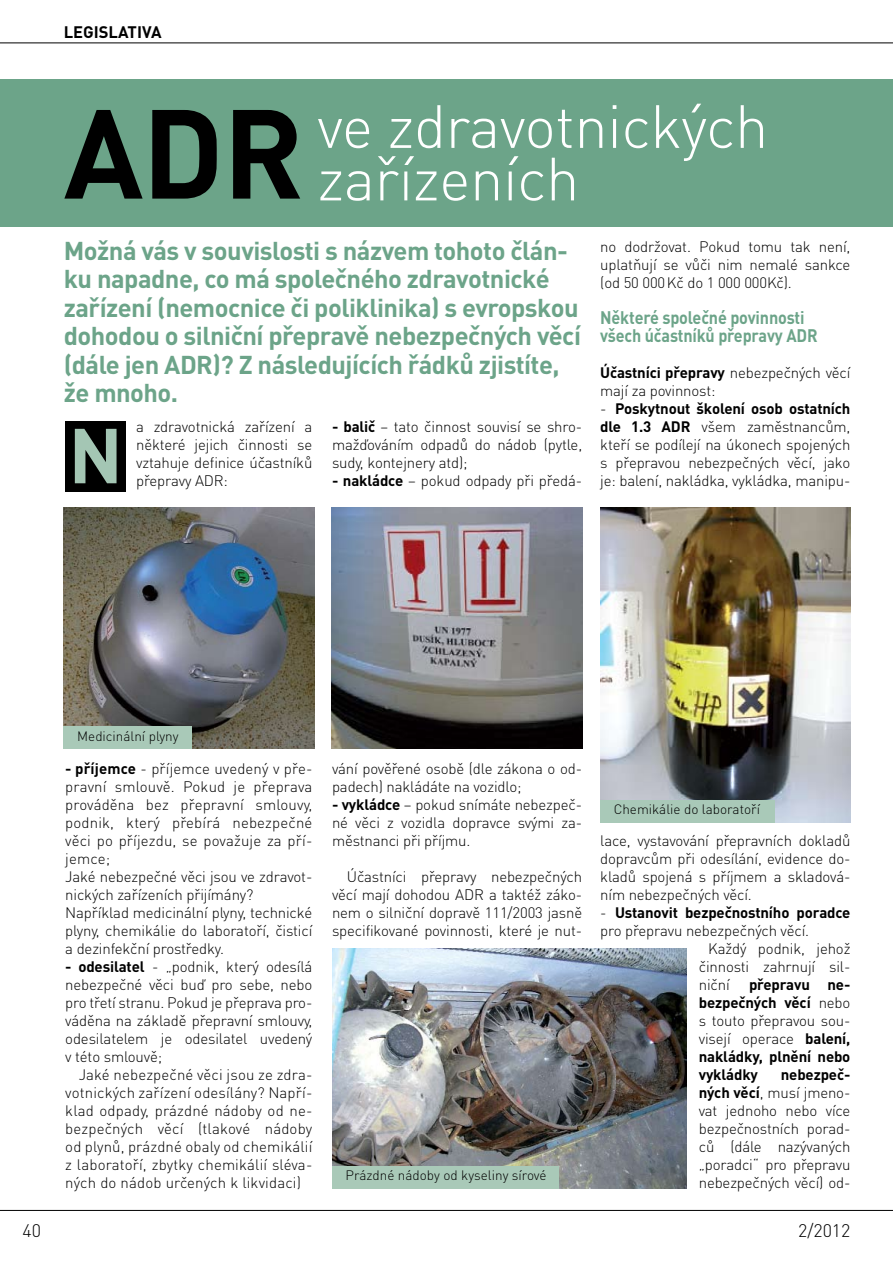
<style>
.page{position:relative;width:893px;height:1263px;background:#fff}
.page>*{position:absolute;margin:0;border:0;box-sizing:border-box;transform-origin:0 0}
.t1{font:700 124.5px "DIN Pro";color:#000}
.t2{font:700 76.5px "DIN Pro";color:#a4c6b4}
.t3{font:300 60px/52.5px "DIN Pro";letter-spacing:-.01em;color:#fff}
.t4{font:700 25.5px/28.5px "DIN Pro";letter-spacing:-.02em;color:#6ca489}
.t5{font:700 18px/18px "DIN Pro";letter-spacing:-.01em;color:#6ca489;scale:.9 1}
.t6{font:300 18px "DIN Pro";color:#000}
.t7{font:700 16.5px "DIN Pro";color:#000}
.t8{font:300 15px/18px "DIN Pro";letter-spacing:-.01em;color:#000;text-align:justify}
.t9{font:700 15px/18px "DIN Pro";letter-spacing:-.01em;color:#000;text-align:justify}
.t10{font:300 13.5px "DIN Pro";color:#000}
.s1{font-weight:700}
.s2{font-weight:300}
</style>
<div class="page">
<hr style="left:0;top:1210px;width:893px;height:1px;background:#000">
<hr style="left:0;top:43px;width:893px;height:1px;background:#000">
<div style="left:0;top:79px;width:893px;height:147px;background:#6ca489"></div>
<div style="left:66px;top:421px;width:60px;height:70px;background:#000"></div>
<img style="left:64px;top:507px;width:250px;height:241px">
<img style="left:332px;top:507px;width:250px;height:241px">
<div style="left:64px;top:726px;width:128px;height:22px;background:#a9c9b8"></div>
<img style="left:600px;top:507px;width:250px;height:315px">
<div style="left:600px;top:800px;width:174px;height:22px;background:#a9c9b8"></div>
<img style="left:332px;top:948px;width:354px;height:240px">
<div style="left:332px;top:1166px;width:227px;height:22px;background:#a9c9b8"></div>
<p class="t7" style="left:64px;top:21px;width:99px">LEGISLATIVA</p>
<h1 class="t1" style="left:64px;top:69px;width:242px">ADR</h1>
<h3 class="t3" style="left:317px;top:98px;width:453px">ve zdravotnických zařízeních</h3>
<p class="t4" style="left:64px;top:235px;width:519px">Možná vás v souvislosti s názvem tohoto člán&shy;ku napadne, co má společného zdravotnické zařízení (nemocnice či poliklinika) s evropskou dohodou o silniční přepravě nebezpečných věcí (dále jen ADR)? Z následujících řádků zjistíte, že mnoho.</p>
<h2 class="t2" style="left:68px;top:404px;width:56px">N</h2>
<p class="t8" style="left:136px;top:417px;width:178px">a zdravotnická zařízení a některé jejich činnosti se vztahuje definice účastníků přepravy ADR:</p>
<p class="t8" style="left:332px;top:417px;width:252px"><span class="s1">- balič</span> – tato činnost souvisí se shro&shy;mažďováním odpadů do nádob (pytle, sudy, kontejnery atd);</p>
<p class="t8" style="left:332px;top:471px;width:252px"><span class="s1">- nakládce</span> – pokud odpady při předá-</p>
<p class="t8" style="left:600px;top:237px;width:252px">no dodržovat. Pokud tomu tak není, uplatňují se vůči nim nemalé sankce (od 50 000Kč do 1 000 000Kč).</p>
<p class="t5" style="left:600px;top:308px;width:243px">Některé společné povinnosti všech účastníků přepravy ADR</p>
<p class="t8" style="left:600px;top:363px;width:252px"><span class="s1">Účastníci přepravy</span> nebezpečných věcí mají za povinnost:</p>
<p class="t8" style="left:600px;top:399px;width:252px">- <span class="s1">Poskytnout školení osob ostatních dle 1.3 ADR</span> všem zaměstnancům, kteří se podílejí na úkonech spojených s přepravou nebezpečných věcí, jako je: balení, nakládka, vykládka, manipu-</p>
<p class="t10" style="left:77px;top:726px;width:103px">Medicinální plyny</p>
<p class="t8" style="left:65px;top:759px;width:249px;text-align:left"><span class="s1">- příjemce</span> - příjemce uvedený v pře&shy;pravní smlouvě. Pokud je přeprava prováděna bez přepravní smlouvy, podnik, který přebírá nebezpečné věci po příjezdu, se považuje za pří&shy;jemce;<br>Jaké nebezpečné věci jsou ve zdravot&shy;nických zařízeních přijímány?<br>Například medicinální plyny, technické plyny, chemikálie do laboratoří, čisticí a dezinfekční prostředky.</p>
<p class="t8" style="left:65px;top:957px;width:249px"><span class="s1">- odesilatel</span> - „podnik, který odesílá nebezpečné věci buď pro sebe, nebo pro třetí stranu. Pokud je přeprava pro&shy;váděna na základě přepravní smlouvy, odesilatelem je odesilatel uvedený v této smlouvě;</p>
<p class="t8" style="left:65px;top:1065px;width:249px;text-indent:13px">Jaké nebezpečné věci jsou ze zdra&shy;votnických zařízení odesílány? Napří&shy;klad odpady, prázdné nádoby od ne&shy;bezpečných věcí (tlakové nádoby od plynů, prázdné obaly od chemikálií z laboratoří, zbytky chemikálií sléva&shy;ných do nádob určených k likvidaci)</p>
<p class="t8" style="left:332px;top:759px;width:252px">vání pověřené osobě (dle zákona o od&shy;padech) nakládáte na vozidlo;</p>
<p class="t8" style="left:332px;top:795px;width:252px"><span class="s1">- vykládce</span> – pokud snímáte nebezpeč&shy;né věci z vozidla dopravce svými za&shy;městnanci při příjmu.</p>
<p class="t8" style="left:332px;top:867px;width:252px;text-indent:15px">Účastníci přepravy nebezpečných věcí mají dohodou ADR a taktéž záko&shy;nem o silniční dopravě 111/2003 jasně specifikované povinnosti, které je nut-</p>
<p class="t10" style="left:345px;top:1166px;width:203px">Prázdné nádoby od kyseliny sírové</p>
<p class="t10" style="left:614px;top:800px;width:148px">Chemikálie do laboratoří</p>
<p class="t8" style="left:600px;top:831px;width:252px">lace, vystavování přepravních dokladů dopravcům při odesílání, evidence do&shy;kladů spojená s příjmem a skladová&shy;ním nebezpečných věcí.</p>
<p class="t9" style="left:600px;top:903px;width:252px"><span class="s2">-</span> Ustanovit bezpečnostního poradce</p>
<p class="t8" style="left:600px;top:921px;width:210px">pro přepravu nebezpečných věcí.</p>
<p class="t8" style="left:708px;top:939px;width:144px">Každý podnik, jehož</p>
<p class="t8" style="left:699px;top:957px;width:153px">činnosti zahrnují sil-</p>
<p class="t8" style="left:699px;top:975px;width:32px">niční</p>
<p class="t9" style="left:699px;top:975px;width:153px;text-indent:50px">přepravu ne&shy;bezpečných věcí <span class="s2">nebo s touto přepravou sou&shy;visejí operace</span> balení, nakládky, plnění nebo vykládky</p>
<p class="t8" style="left:699px;top:1065px;width:153px;text-indent:82px"><span class="s1">nebezpeč&shy;ných věcí</span>, musí jmeno&shy;vat jednoho nebo více bezpečnostních porad&shy;ců (dále nazývaných „poradci“ pro přepravu nebezpečných věcí) od-</p>
<p class="t6" style="left:23px;top:1219px;width:20px">40</p>
<p class="t6" style="left:798px;top:1219px;width:54px">2/2012</p>
</div>
